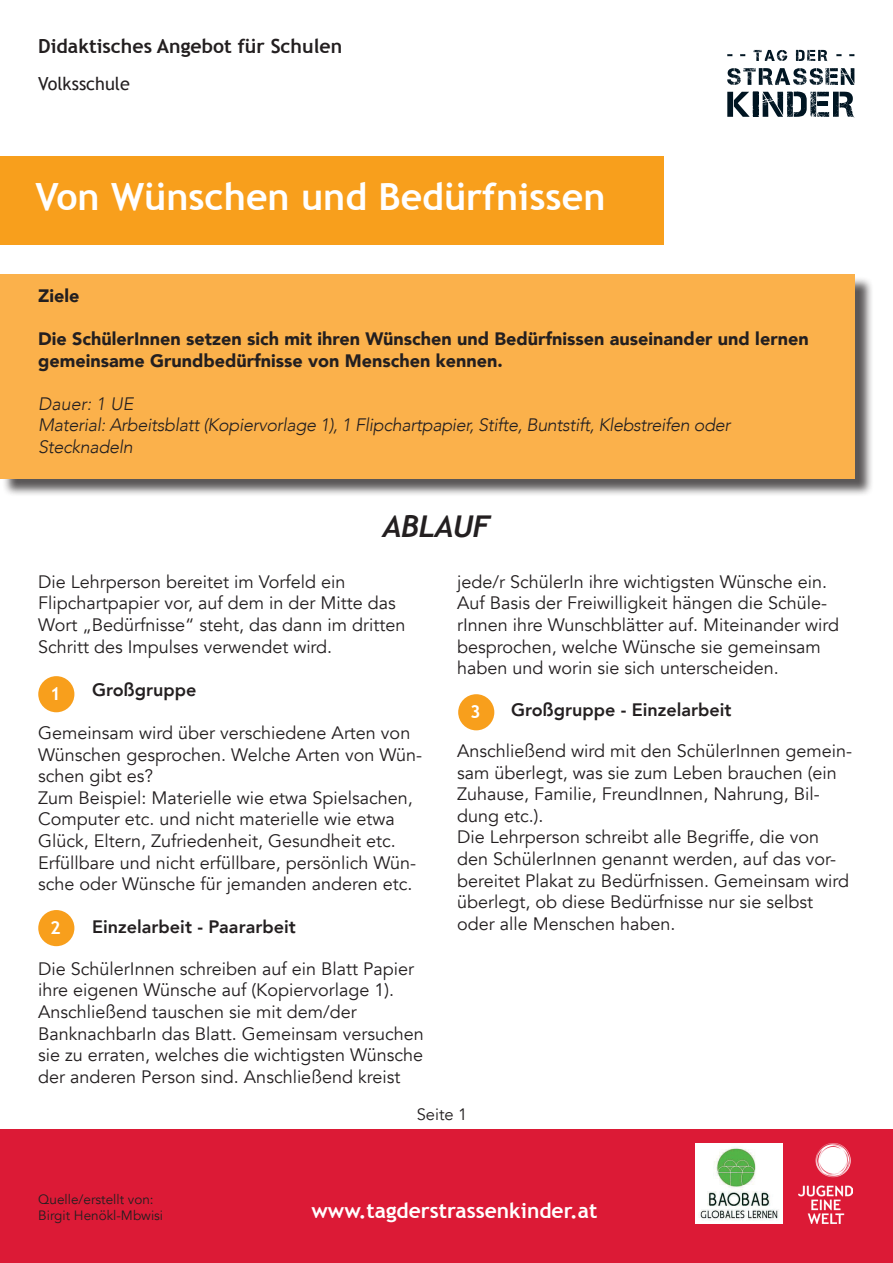
<style>
.page{position:relative;width:893px;height:1263px;background:#fff}
.page>*{position:absolute;margin:0;border:0;box-sizing:border-box;transform-origin:0 0}
.t1{font:700 37.5px "Trebuchet MS";color:#fff}
.t2{font:italic 700 30px "Trebuchet";color:#231f20}
.t3{font:700 21px "Trebuchet MS";color:#fff}
.t4{font:700 19.5px "Trebuchet MS";color:#231f20}
.t5{font:18px/21.6px "Avenir";color:#231f20}
.t6{font:900 18px/21.6px "Avenir";color:#231f20}
.t7{font:italic 300 18px/21.6px "Avenir";letter-spacing:-.02em;color:#231f20}
.t8{font:800 18px "Avenir";color:#231f20}
.t9{font:18px "Trebuchet MS";color:#231f20}
.t10{font:700 18px "Trebuchet MS";color:#fff}
.t11{font:16.5px "Avenir";color:#231f20}
.t12{font:13.5px/16.2px "Avenir";color:#231f20}
</style>
<div class="page">
<svg style="left:727px;top:91px;width:127px;height:27px"></svg>
<svg style="left:727px;top:68px;width:127px;height:17px"></svg>
<svg style="left:727px;top:50px;width:127px;height:11px"></svg>
<div style="left:0;top:156px;width:663px;height:89px;background:#f89f1c"></div>
<div style="left:2px;top:277px;width:871px;height:220px;background:#231f20;opacity:.75"></div>
<div style="left:0;top:274px;width:855px;height:204px;background:#fbb14b"></div>
<div style="left:0;top:1129px;width:893px;height:134px;background:#dc1a36"></div>
<img style="left:798px;top:1143px;width:54px;height:81px">
<img style="left:695px;top:1143px;width:88px;height:81px">
<div style="left:38px;top:676px;width:36px;height:36px;background:#f89f1c;border-radius:50%"></div>
<div style="left:38px;top:910px;width:36px;height:36px;background:#f89f1c;border-radius:50%"></div>
<div style="left:458px;top:694px;width:36px;height:36px;background:#f89f1c;border-radius:50%"></div>
<p class="t4" style="left:38px;top:34px;width:305px">Didaktisches Angebot für Schulen</p>
<p class="t9" style="left:38px;top:73px;width:93px">Volksschule</p>
<h1 class="t1" style="left:36px;top:174px;width:571px">Von Wünschen und Bedürfnissen</h1>
<p class="t6" style="left:38px;top:284px;width:43px">Ziele</p>
<p class="t6" style="left:38px;top:327px;width:772px">Die SchülerInnen setzen sich mit ihren Wünschen und Bedürfnissen auseinander und lernen gemeinsame Grundbedürfnisse von Menschen kennen.</p>
<p class="t7" style="left:38px;top:393px;width:694px">Dauer: 1 UE<br>Material: Arbeitsblatt (Kopiervorlage 1), 1 Flipchartpapier, Stifte, Buntstift, Klebstreifen oder<br>Stecknadeln</p>
<h2 class="t2" style="left:383px;top:508px;width:109px">ABLAUF</h2>
<p class="t5" style="left:38px;top:571px;width:369px">Die Lehrperson bereitet im Vorfeld ein Flipchartpapier vor, auf dem in der Mitte das Wort „Bedürfnisse“ steht, das dann im dritten Schritt des Impulses verwendet wird.</p>
<p class="t8" style="left:92px;top:675px;width:106px">Großgruppe</p>
<p class="t5" style="left:38px;top:722px;width:385px">Gemeinsam wird über verschiedene Arten von Wünschen gesprochen. Welche Arten von Wün&shy;schen gibt es?<br>Zum Beispiel: Materielle wie etwa Spielsachen, Computer etc. und nicht materielle wie etwa Glück, Eltern, Zufriedenheit, Gesundheit etc.<br>Erfüllbare und nicht erfüllbare, persönlich Wün&shy;sche oder Wünsche für jemanden anderen etc.</p>
<p class="t8" style="left:92px;top:913px;width:205px">Einzelarbeit - Paararbeit</p>
<p class="t5" style="left:38px;top:958px;width:387px">Die SchülerInnen schreiben auf ein Blatt Papier ihre eigenen Wünsche auf (Kopiervorlage 1).<br>Anschließend tauschen sie mit dem/der BanknachbarIn das Blatt. Gemeinsam versuchen sie zu erraten, welches die wichtigsten Wünsche der anderen Person sind. Anschließend kreist</p>
<p class="t10" style="left:50px;top:682px;width:12px">1</p>
<p class="t10" style="left:50px;top:916px;width:12px">2</p>
<p class="t5" style="left:457px;top:571px;width:384px">jede/r SchülerIn ihre wichtigsten Wünsche ein.<br>Auf Basis der Freiwilligkeit hängen die Schüle&shy;rInnen ihre Wunschblätter auf. Miteinander wird besprochen, welche Wünsche sie gemeinsam haben und worin sie sich unterscheiden.</p>
<p class="t8" style="left:511px;top:695px;width:222px">Großgruppe - Einzelarbeit</p>
<p class="t5" style="left:457px;top:740px;width:397px">Anschließend wird mit den SchülerInnen gemein&shy;sam überlegt, was sie zum Leben brauchen (ein Zuhause, Familie, FreundInnen, Nahrung, Bil&shy;dung etc.).<br>Die Lehrperson schreibt alle Begriffe, die von den SchülerInnen genannt werden, auf das vor&shy;bereitet Plakat zu Bedürfnissen. Gemeinsam wird überlegt, ob diese Bedürfnisse nur sie selbst oder alle Menschen haben.</p>
<p class="t10" style="left:470px;top:700px;width:12px">3</p>
<p class="t11" style="left:417px;top:1104px;width:52px">Seite 1</p>
<p class="t12" style="left:38px;top:1192px;width:126px">Quelle/erstellt von:<br>Birgit Henökl-Mbwisi</p>
<p class="t3" style="left:311px;top:1197px;width:287px">www.tagderstrassenkinder.at</p>
</div>
